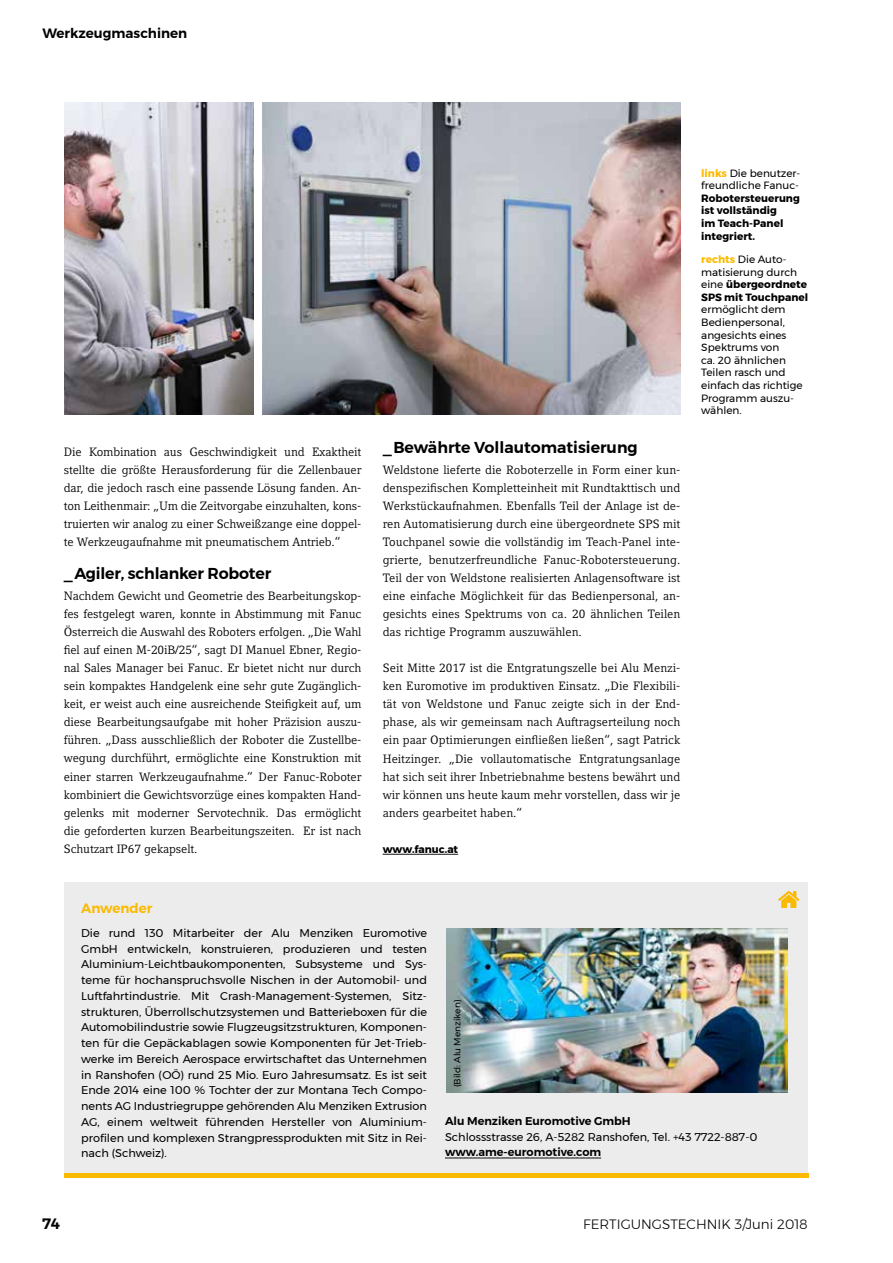
<style>
.page{position:relative;width:893px;height:1263px;background:#fff}
.page>*{position:absolute;margin:0;border:0;box-sizing:border-box;transform-origin:0 0}
.t1{font:600 15.75px "Montserrat";letter-spacing:-.005em;color:#000}
.t2{font:600 15px "Montserrat";color:#000}
.t3{font:300 13.5px "Montserrat";color:#000}
.t4{font:600 13.5px "Montserrat";color:#000}
.t5{font:600 13.5px "Montserrat";color:#fbba00}
.t6{font:12px/18px "Compatil Letter LT Pro";letter-spacing:-.01em;color:#000;text-align:justify}
.t7{font:11.25px/15.8px "Montserrat";color:#000;text-align:justify}
.t8{font:600 11.25px "Montserrat";color:#000}
.t9{font:10.5px/12.6px "Montserrat";color:#000}
.t10{font:700 10.5px/12.6px "Montserrat";color:#000}
.t11{font:9px "Montserrat";color:#000}
.s1{font-weight:700;color:#fbba00}
.s2{color:#fbba00}
.s3{font-weight:400}
</style>
<div class="page">
<svg style="left:382px;top:853px;width:77px;height:2px"></svg>
<div style="left:64px;top:882px;width:744px;height:293px;background:#ececed"></div>
<svg style="left:445px;top:1157px;width:157px;height:2px"></svg>
<img style="left:446px;top:928px;width:341px;height:165px">
<hr style="left:64px;top:1174px;width:744px;height:4px;background:#fbba00">
<svg style="left:778px;top:891px;width:21px;height:17px"></svg>
<img style="left:64px;top:102px;width:190px;height:312px">
<img style="left:262px;top:102px;width:418px;height:312px">
<p class="t4" style="left:43px;top:23px;width:146px">Werkzeugmaschinen</p>
<p class="t6" style="left:64px;top:443px;width:299px">Die Kombination aus Geschwindigkeit und Exaktheit stellte die größte Herausforderung für die Zellenbauer dar, die jedoch rasch eine passende Lösung fanden. An&shy;ton Leithenmair: „Um die Zeitvorgabe einzuhalten, kons&shy;truierten wir analog zu einer Schweißzange eine doppel&shy;te Werkzeugaufnahme mit pneumatischem Antrieb.“</p>
<h1 class="t1" style="left:64px;top:561px;width:209px">_Agiler, schlanker Roboter</h1>
<p class="t6" style="left:64px;top:587px;width:299px">Nachdem Gewicht und Geometrie des Bearbeitungskop&shy;fes festgelegt waren, konnte in Abstimmung mit Fanuc Österreich die Auswahl des Roboters erfolgen. „Die Wahl fiel auf einen M-20iB/25“, sagt DI Manuel Ebner, Regio&shy;nal Sales Manager bei Fanuc. Er bietet nicht nur durch sein kompaktes Handgelenk eine sehr gute Zugänglich&shy;keit, er weist auch eine ausreichende Steifigkeit auf, um diese Bearbeitungsaufgabe mit hoher Präzision auszu&shy;führen. „Dass ausschließlich der Roboter die Zustellbe&shy;wegung durchführt, ermöglichte eine Konstruktion mit einer starren Werkzeugaufnahme.“ Der Fanuc-Roboter kombiniert die Gewichtsvorzüge eines kompakten Hand&shy;gelenks mit moderner Servotechnik. Das ermöglicht die geforderten kurzen Bearbeitungszeiten. Er ist nach Schutzart IP67 gekapselt.</p>
<h1 class="t1" style="left:383px;top:435px;width:257px">_Bewährte Vollautomatisierung</h1>
<p class="t6" style="left:383px;top:461px;width:299px">Weldstone lieferte die Roboterzelle in Form einer kun&shy;denspezifischen Kompletteinheit mit Rundtakttisch und Werkstückaufnahmen. Ebenfalls Teil der Anlage ist de&shy;ren Automatisierung durch eine übergeordnete SPS mit Touchpanel sowie die vollständig im Teach-Panel inte&shy;grierte, benutzerfreundliche Fanuc-Robotersteuerung.<br>Teil der von Weldstone realisierten Anlagensoftware ist eine einfache Möglichkeit für das Bedienpersonal, an&shy;gesichts eines Spektrums von ca. 20 ähnlichen Teilen das richtige Programm auszuwählen.</p>
<p class="t6" style="left:383px;top:659px;width:299px">Seit Mitte 2017 ist die Entgratungszelle bei Alu Menzi&shy;ken Euromotive im produktiven Einsatz. „Die Flexibili&shy;tät von Weldstone und Fanuc zeigte sich in der End&shy;phase, als wir gemeinsam nach Auftragserteilung noch ein paar Optimierungen einfließen ließen“, sagt Patrick Heitzinger. „Die vollautomatische Entgratungsanlage hat sich seit ihrer Inbetriebnahme bestens bewährt und wir können uns heute kaum mehr vorstellen, dass wir je anders gearbeitet haben.“</p>
<p class="t10" style="left:383px;top:843px;width:77px">www.fanuc.at</p>
<p class="t9" style="left:701px;top:167px;width:101px"><span class="s1">links</span> Die benutzer&shy;freundliche Fanuc-</p>
<p class="t10" style="left:701px;top:192px;width:100px">Robotersteuerung ist vollständig<br>im Teach-Panel integriert.</p>
<p class="t10" style="left:701px;top:253px;width:108px"><span class="s2">rechts</span> <span class="s3">Die Auto&shy;matisierung durch eine</span> übergeordnete<br>SPS mit Touchpanel</p>
<p class="t9" style="left:701px;top:303px;width:103px">ermöglicht dem<br>Bedienpersonal, angesichts eines<br>Spektrums von<br>ca. 20 ähnlichen<br>Teilen rasch und einfach das richtige<br>Programm auszu&shy;wählen.</p>
<p class="t5" style="left:81px;top:897px;width:73px">Anwender</p>
<p class="t7" style="left:81px;top:925px;width:347px">Die rund 130 Mitarbeiter der Alu Menziken Euromotive GmbH entwickeln, konstruieren, produzieren und testen Aluminium-Leichtbaukomponenten, Subsysteme und Sys&shy;teme für hochanspruchsvolle Nischen in der Automobil- und Luftfahrtindustrie. Mit Crash-Management-Systemen, Sitz&shy;strukturen, Überrollschutzsystemen und Batterieboxen für die Automobilindustrie sowie Flugzeugsitzstrukturen, Komponen&shy;ten für die Gepäckablagen sowie Komponenten für Jet-Trieb&shy;werke im Bereich Aerospace erwirtschaftet das Unternehmen in Ranshofen (OÖ) rund 25 Mio. Euro Jahresumsatz. Es ist seit Ende 2014 eine 100 % Tochter der zur Montana Tech Compo&shy;nents AG Industriegruppe gehörenden Alu Menziken Extrusion AG, einem weltweit führenden Hersteller von Aluminium&shy;profilen und komplexen Strangpressprodukten mit Sitz in Rei&shy;nach (Schweiz).</p>
<p class="t11" style="left:450px;top:1087px;width:89px;rotate:-90deg">(Bild: Alu Menziken)</p>
<p class="t8" style="left:445px;top:1112px;width:187px">Alu Menziken Euromotive GmbH</p>
<p class="t7" style="left:445px;top:1129px;width:314px">Schlossstrasse 26, A-5282 Ranshofen, Tel. +43 7722-887-0</p>
<p class="t8" style="left:445px;top:1143px;width:158px">www.ame-euromotive.com</p>
<p class="t2" style="left:43px;top:1212px;width:19px">74</p>
<p class="t3" style="left:583px;top:1214px;width:226px">FERTIGUNGSTECHNIK 3/Juni 2018</p>
</div>
